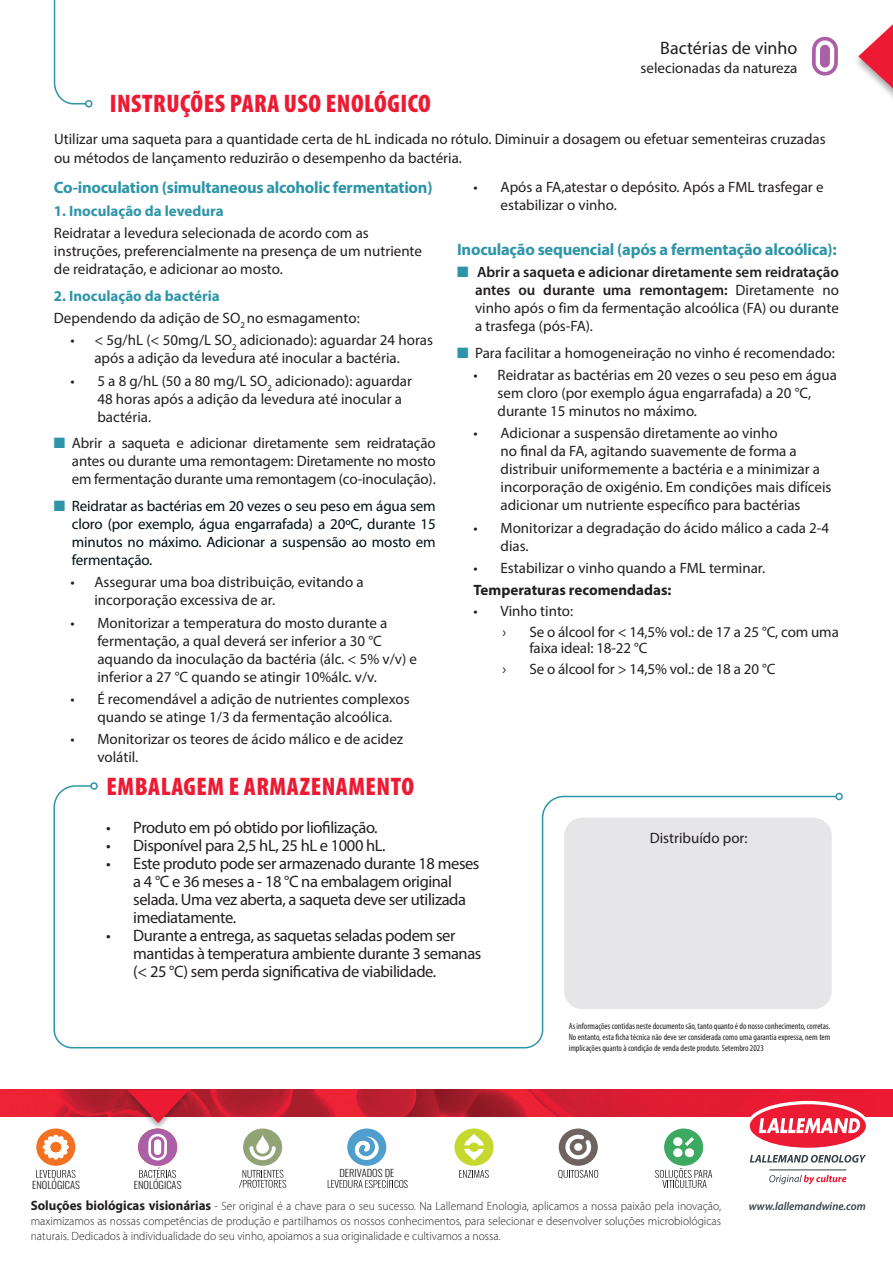
<style>
.page{position:relative;width:893px;height:1263px;background:#fff}
.page>*{position:absolute;margin:0;border:0;box-sizing:border-box;transform-origin:0 0}
.t1{font:900 condensed 25.5px "Myriad Pro";letter-spacing:.02em;color:#ed1a33}
.t2{font:18px "Myriad Pro";color:#231f20}
.t3{font:16.5px/18px "Myriad Pro";letter-spacing:-.025em;color:#231f20}
.t4{font:700 16.5px "Myriad Pro";letter-spacing:-.015em;color:#2e95a8}
.t5{font:15px/18px "Myriad Pro";color:#231f20}
.t6{font:15px/18px "Myriad Pro";letter-spacing:-.01em;color:#000f15;text-align:justify}
.t7{font:700 15px "Myriad Pro";color:#2e95a8}
.t8{font:700 15px "Myriad Pro";color:#231f20}
.t9{font:300 12px/15px "Myriad Pro";color:#231f20;text-align:justify;scale:.96 1}
.t10{font:italic 600 11.55px "Myriad Pro";color:#36414a;scale:.96 1}
.t11{font:300 10.05px "Oswald";color:#231f20;scale:1.05 1}
.t12{font:condensed 9px/10.8px "Myriad Pro";color:#231f20;text-align:justify}
.s1{color:#2e95a8}
.s2{font-weight:600}
.s3{font-weight:700;font-size:13.5px}
</style>
<div class="page">
<svg style="left:812px;top:37px;width:26px;height:39px"></svg>
<svg style="left:858px;top:24px;width:35px;height:73px"></svg>
<img style="left:0;top:1090px;width:893px;height:27px">
<div style="left:347px;top:1128px;width:39px;height:38px;background:#509ece;border-radius:50%"></div>
<svg style="left:354px;top:1136px;width:25px;height:24px"></svg>
<div style="left:138px;top:1128px;width:39px;height:38px;background:#aa5fa6;border-radius:50%"></div>
<svg style="left:148px;top:1134px;width:19px;height:26px"></svg>
<div style="left:454px;top:1128px;width:40px;height:38px;background:#c4d82d;border-radius:50%"></div>
<svg style="left:464px;top:1134px;width:20px;height:26px"></svg>
<div style="left:243px;top:1128px;width:39px;height:38px;background:#92a475;border-radius:50%"></div>
<svg style="left:256px;top:1134px;width:13px;height:19px"></svg>
<svg style="left:250px;top:1146px;width:26px;height:14px"></svg>
<div style="left:36px;top:1128px;width:39px;height:38px;background:#f37121;border-radius:50%"></div>
<svg style="left:43px;top:1135px;width:26px;height:24px"></svg>
<div style="left:664px;top:1128px;width:39px;height:38px;background:#3ca860;border-radius:50%"></div>
<div style="left:673px;top:1137px;width:9px;height:9px;background:#fff;border-radius:50%"></div>
<div style="left:673px;top:1148px;width:9px;height:9px;background:#fff;border-radius:50%"></div>
<div style="left:685px;top:1148px;width:9px;height:9px;background:#fff;border-radius:50%"></div>
<svg style="left:685px;top:1137px;width:9px;height:9px"></svg>
<div style="left:559px;top:1128px;width:39px;height:38px;background:#6f6362;border-radius:50%"></div>
<svg style="left:565px;top:1134px;width:27px;height:25px"></svg>
<svg style="left:655px;top:1168px;width:57px;height:20px"></svg>
<svg style="left:36px;top:1170px;width:40px;height:8px"></svg>
<svg style="left:139px;top:1167px;width:37px;height:11px"></svg>
<svg style="left:239px;top:1170px;width:47px;height:18px"></svg>
<svg style="left:459px;top:1170px;width:30px;height:8px"></svg>
<svg style="left:328px;top:1177px;width:80px;height:11px"></svg>
<svg style="left:558px;top:1170px;width:40px;height:9px"></svg>
<div style="left:123px;top:1088px;width:70px;height:43px;background:#231f20;opacity:.4"></div>
<svg style="left:127px;top:1090px;width:62px;height:33px;background:#d53f50"></svg>
<hr style="left:769px;top:1169px;width:77px;height:1px;background:#36414a">
<svg style="left:746px;top:1101px;width:123px;height:62px"></svg>
<svg style="left:769px;top:1175px;width:78px;height:9px"></svg>
<svg style="left:53px;top:0;width:34px;height:105px"></svg>
<div style="left:85px;top:100px;width:7px;height:7px;border:2px solid #2e95a8;border-radius:50%"></div>
<svg style="left:53px;top:785px;width:784px;height:264px"></svg>
<div style="left:90px;top:782px;width:8px;height:8px;border:2px solid #2e95a8;border-radius:50%"></div>
<div style="left:835px;top:793px;width:8px;height:7px;border:2px solid #2e95a8;border-radius:50%"></div>
<div style="left:564px;top:818px;width:268px;height:191px;background:#e6e5e7;border-radius:18px"></div>
<p class="t2" style="left:660px;top:36px;width:139px">Bactérias de vinho</p>
<p class="t5" style="left:640px;top:59px;width:158px">selecionadas da natureza</p>
<p class="t1" style="left:110px;top:88px;width:323px">INSTRUÇÕES PARA USO ENOLÓGICO</p>
<p class="t5" style="left:54px;top:130px;width:773px">Utilizar uma saqueta para a quantidade certa de hL indicada no rótulo. Diminuir a dosagem ou efetuar sementeiras cruzadas ou métodos de lançamento reduzirão o desempenho da bactéria.</p>
<p class="t4" style="left:54px;top:177px;width:380px">Co-inoculation (simultaneous alcoholic fermentation)</p>
<p class="t7" style="left:54px;top:201px;width:171px">1. Inoculação da levedura</p>
<p class="t5" style="left:54px;top:224px;width:370px">Reidratar a levedura selecionada de acordo com as instruções, preferencialmente na presença de um nutriente de reidratação, e adicionar ao mosto.</p>
<p class="t7" style="left:54px;top:286px;width:167px">2. Inoculação da bactéria</p>
<p class="t5" style="left:54px;top:309px;width:307px">Dependendo da adição de SO<sub>2</sub> no esmagamento:</p>
<p class="t5" style="left:94px;top:331px;width:340px;text-indent:-24px">• &lt; 5g/hL (&lt; 50mg/L SO<sub>2</sub> adicionado): aguardar 24 horas após a adição da levedura até inocular a bactéria.</p>
<p class="t5" style="left:97px;top:371px;width:316px;text-indent:-27px">• 5 a 8 g/hL (50 a 80 mg/L SO<sub>2</sub> adicionado): aguardar<br>48 horas após a adição da levedura até inocular a bactéria.</p>
<p class="t5" style="left:72px;top:434px;width:365px;text-align:justify;text-indent:-18px"><span class="s1">■</span> Abrir a saqueta e adicionar diretamente sem reidratação antes ou durante uma remontagem: Diretamente no mosto em fermentação durante uma remontagem (co-inoculação).</p>
<p class="t6" style="left:72px;top:497px;width:365px;text-indent:-18px"><span class="s1">■</span> Reidratar as bactérias em 20 vezes o seu peso em água sem cloro (por exemplo, água engarrafada) a 20ºC, durante 15 minutos no máximo. Adicionar a suspensão ao mosto em fermentação.</p>
<p class="t5" style="left:94px;top:573px;width:271px;text-indent:-24px">• Assegurar uma boa distribuição, evitando a incorporação excessiva de ar.</p>
<p class="t5" style="left:97px;top:613px;width:321px;text-indent:-27px">• Monitorizar a temperatura do mosto durante a fermentação, a qual deverá ser inferior a 30 °C aquando da inoculação da bactéria (álc. &lt; 5% v/v) e inferior a 27 °C quando se atingir 10%álc. v/v.</p>
<p class="t5" style="left:97px;top:689px;width:314px;text-indent:-27px">• É recomendável a adição de nutrientes complexos quando se atinge 1/3 da fermentação alcoólica.</p>
<p class="t5" style="left:97px;top:730px;width:307px;text-indent:-27px">• Monitorizar os teores de ácido málico e de acidez volátil.</p>
<p class="t5" style="left:501px;top:178px;width:324px;text-indent:-27px">• Após a FA,atestar o depósito. Após a FML trasfegar e estabilizar o vinho.</p>
<p class="t4" style="left:457px;top:239px;width:381px">Inoculação sequencial (após a fermentação alcoólica):</p>
<p class="t5" style="left:475px;top:263px;width:365px;text-align:justify;text-indent:-18px"><span class="s1">■</span> <span class="s2">Abrir a saqueta e adicionar diretamente sem reidratação antes ou durante uma remontagem:</span> Diretamente no vinho após o fim da fermentação alcoólica (FA) ou durante a trasfega (pós-FA).</p>
<p class="t5" style="left:457px;top:344px;width:379px"><span class="s1">■</span> Para facilitar a homogeneiração no vinho é recomendado:</p>
<p class="t5" style="left:498px;top:366px;width:341px;text-indent:-24px">• Reidratar as bactérias em 20 vezes o seu peso em água sem cloro (por exemplo água engarrafada) a 20 °C, durante 15 minutos no máximo.</p>
<p class="t5" style="left:501px;top:424px;width:332px;text-indent:-27px">• Adicionar a suspensão diretamente ao vinho<br>no final da FA, agitando suavemente de forma a distribuir uniformemente a bactéria e a minimizar a incorporação de oxigénio. Em condições mais difíceis adicionar um nutriente específico para bactérias</p>
<p class="t5" style="left:501px;top:518px;width:330px;text-indent:-27px">• Monitorizar a degradação do ácido málico a cada 2-4 dias.</p>
<p class="t5" style="left:474px;top:559px;width:293px">• Estabilizar o vinho quando a FML terminar.</p>
<p class="t8" style="left:474px;top:580px;width:199px">Temperaturas recomendadas:</p>
<p class="t5" style="left:474px;top:602px;width:101px">• Vinho tinto:</p>
<p class="t5" style="left:502px;top:622px;width:5px">›</p>
<p class="t5" style="left:529px;top:623px;width:311px;line-height:16.5px">Se o álcool for &lt; 14,5% vol.: de 17 a 25 °C, com uma faixa ideal: 18-22 °C</p>
<p class="t5" style="left:502px;top:660px;width:5px">›</p>
<p class="t5" style="left:529px;top:660px;width:248px">Se o álcool for &gt; 14,5% vol.: de 18 a 20 °C</p>
<p class="t1" style="left:107px;top:770px;width:309px">EMBALAGEM E ARMAZENAMENTO</p>
<p class="t3" style="left:106px;top:818px;width:273px">• Produto em pó obtido por liofilização.</p>
<p class="t3" style="left:106px;top:836px;width:281px">• Disponível para 2,5 hL, 25 hL e 1000 hL.</p>
<p class="t3" style="left:133px;top:854px;width:348px;text-indent:-27px">• Este produto pode ser armazenado durante 18 meses a 4 °C e 36 meses a - 18 °C na embalagem original selada. Uma vez aberta, a saqueta deve ser utilizada imediatamente.</p>
<p class="t3" style="left:133px;top:926px;width:350px;text-indent:-27px">• Durante a entrega, as saquetas seladas podem ser mantidas à temperatura ambiente durante 3 semanas (&lt; 25 °C) sem perda significativa de viabilidade.</p>
<p class="t11" style="left:32px;top:1176px;width:47px">ENOLÓGICAS</p>
<p class="t11" style="left:134px;top:1176px;width:47px">ENOLÓGICAS</p>
<p class="t11" style="left:339px;top:1164px;width:54px">DERIVADOS DE</p>
<p class="t5" style="left:650px;top:829px;width:99px">Distribuído por:</p>
<p class="t12" style="left:569px;top:1020px;width:263px">As informações contidas neste documento são, tanto quanto é do nosso conhecimento, corretas.<br>No entanto, esta ficha técnica não deve ser considerada como uma garantia expressa, nem tem implicações quanto à condição de venda deste produto. Setembro 2023</p>
<p class="t9" style="left:31px;top:1199px;width:720px"><span class="s3">Soluções biológicas visionárias</span> - Ser original é a chave para o seu sucesso. Na Lallemand Enologia, aplicamos a nossa paixão pela inovação, maximizamos as nossas competências de produção e partilhamos os nossos conhecimentos, para selecionar e desenvolver soluções microbiológicas naturais. Dedicados à individualidade do seu vinho, apoiamos a sua originalidade e cultivamos a nossa.</p>
<p class="t10" style="left:749px;top:1199px;width:123px">www.lallemandwine.com</p>
</div>
